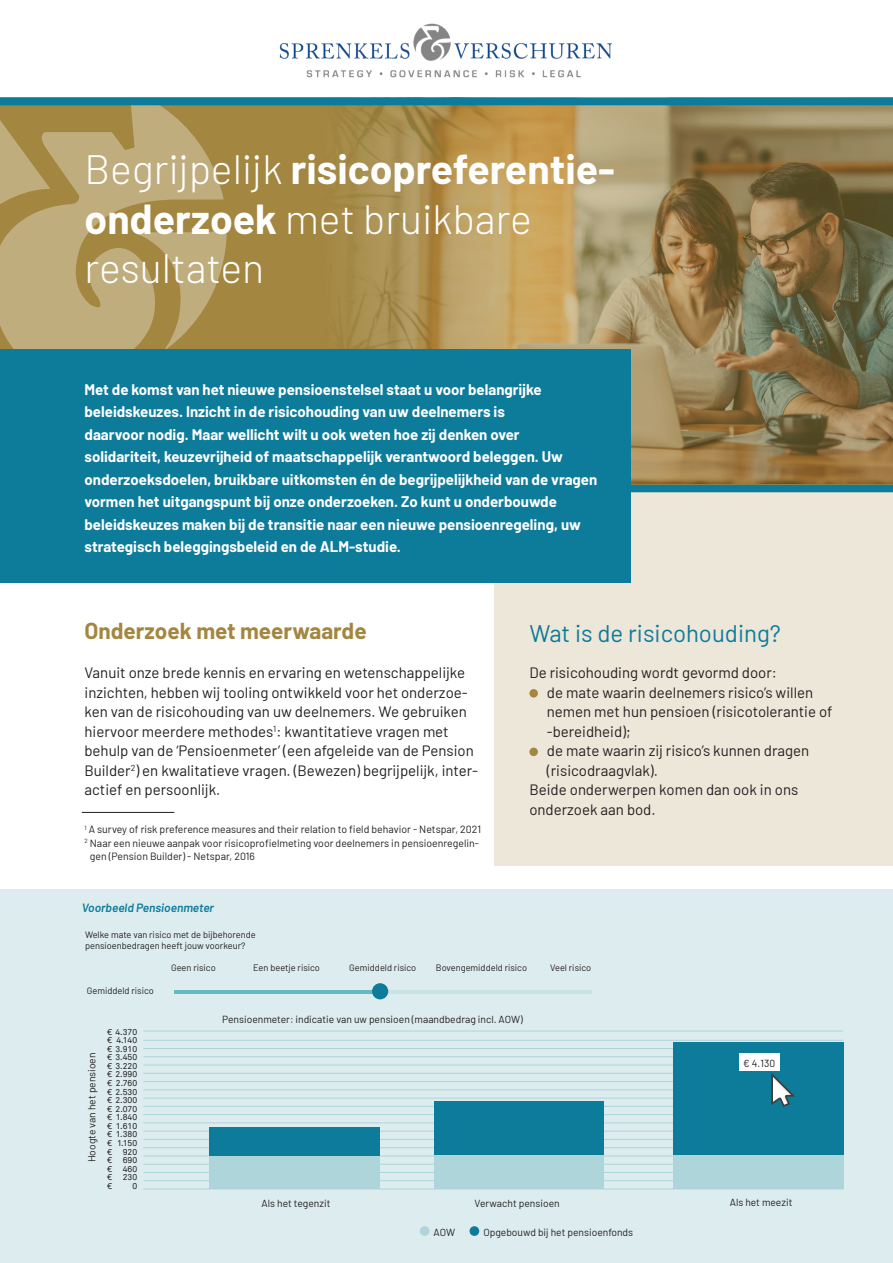
<style>
.page{position:relative;width:893px;height:1263px;background:#fff}
.page>*{position:absolute;margin:0;border:0;box-sizing:border-box;transform-origin:0 0}
.t1{font:300 40.95px/49.2px "Barlow";color:#fff}
.t2{font:24px "Barlow";color:#0d7b9a}
.t3{font:700 22.5px "Barlow";color:#a38640}
.t4{font:15px/19.5px "Barlow";color:#231f20}
.t5{font:700 15px/22.5px "Barlow";color:#fff}
.t6{font:italic 600 12px "Barlow";color:#0d7b9a}
.t7{font:10.5px "Barlow";color:#231f20}
.t8{font:10.35px "Barlow";color:#231f20}
.t9{font:9.3px/10.8px "Barlow";color:#231f20}
.t10{font:8.55px/8.6px "Akkurat";color:#231f20;text-align:justify}
.s1{font-weight:700}
</style>
<div class="page">
<div style="left:0;top:890px;width:893px;height:373px;background:#ddedef"></div>
<div style="left:0;top:98px;width:893px;height:388px;background:#a38640"></div>
<img style="left:317px;top:105px;width:576px;height:378px">
<svg style="left:0;top:105px;width:224px;height:244px;fill:#c0ad7e"></svg>
<svg style="left:0;top:108px;width:50px;height:204px"></svg>
<svg style="left:133px;top:229px;width:94px;height:120px"></svg>
<div style="left:494px;top:486px;width:399px;height:379px;background:#ede7d9"></div>
<img style="left:279px;top:23px;width:333px;height:55px">
<div style="left:47px;top:485px;width:846px;height:7px;background:#0d7b9a"></div>
<div style="left:0;top:98px;width:893px;height:7px;background:#0d7b9a"></div>
<div style="left:529px;top:689px;width:9px;height:9px;background:#a38640;border-radius:50%"></div>
<div style="left:529px;top:747px;width:9px;height:9px;background:#a38640;border-radius:50%"></div>
<div style="left:0;top:349px;width:631px;height:234px;background:#0d7b9a"></div>
<hr style="left:82px;top:812px;width:92px;height:1px;background:#231f20">
<svg style="left:174px;top:990px;width:198px;height:3px"></svg>
<svg style="left:388px;top:989px;width:204px;height:4px"></svg>
<div style="left:372px;top:983px;width:16px;height:16px;background:#0d7b9a;border-radius:50%"></div>
<hr style="left:143px;top:1031px;width:700px;height:1px;background:#add5da">
<hr style="left:143px;top:1040px;width:700px;height:1px;background:#add5da">
<hr style="left:143px;top:1048px;width:700px;height:1px;background:#add5da">
<hr style="left:143px;top:1056px;width:700px;height:1px;background:#add5da">
<hr style="left:143px;top:1065px;width:700px;height:1px;background:#add5da">
<hr style="left:143px;top:1073px;width:700px;height:1px;background:#add5da">
<hr style="left:143px;top:1081px;width:700px;height:1px;background:#add5da">
<hr style="left:143px;top:1089px;width:700px;height:1px;background:#add5da">
<hr style="left:143px;top:1098px;width:700px;height:1px;background:#add5da">
<hr style="left:143px;top:1106px;width:700px;height:1px;background:#add5da">
<hr style="left:143px;top:1114px;width:700px;height:1px;background:#add5da">
<hr style="left:143px;top:1122px;width:700px;height:1px;background:#add5da">
<hr style="left:143px;top:1131px;width:700px;height:1px;background:#add5da">
<hr style="left:143px;top:1139px;width:700px;height:1px;background:#add5da">
<hr style="left:143px;top:1147px;width:700px;height:1px;background:#add5da">
<hr style="left:143px;top:1156px;width:700px;height:1px;background:#add5da">
<hr style="left:143px;top:1164px;width:700px;height:1px;background:#add5da">
<hr style="left:143px;top:1172px;width:700px;height:1px;background:#add5da">
<hr style="left:143px;top:1180px;width:700px;height:1px;background:#add5da">
<hr style="left:143px;top:1189px;width:700px;height:1px;background:#add5da">
<div style="left:210px;top:1156px;width:170px;height:33px;background:#add5da"></div>
<div style="left:210px;top:1127px;width:170px;height:29px;background:#0d7b9a"></div>
<div style="left:434px;top:1101px;width:170px;height:55px;background:#0d7b9a"></div>
<div style="left:673px;top:1042px;width:171px;height:114px;background:#0d7b9a"></div>
<div style="left:434px;top:1156px;width:170px;height:33px;background:#add5da"></div>
<div style="left:673px;top:1156px;width:171px;height:33px;background:#add5da"></div>
<div style="left:420px;top:1226px;width:9px;height:10px;background:#add5da;border-radius:50%"></div>
<div style="left:469px;top:1226px;width:10px;height:10px;background:#0d7b9a;border-radius:50%"></div>
<div style="left:739px;top:1053px;width:41px;height:18px;background:#fff"></div>
<svg style="left:771px;top:1073px;width:24px;height:34px"></svg>
<h1 class="t1" style="left:85px;top:142px;width:532px">Begrijpelijk <span class="s1">risicopreferentie&shy;onderzoek</span> met bruikbare resultaten</h1>
<p class="t5" style="left:85px;top:377px;width:514px">Met de komst van het nieuwe pensioenstelsel staat u voor belangrijke beleidskeuzes. Inzicht in de risicohouding van uw deelnemers is<br>daarvoor nodig. Maar wellicht wilt u ook weten hoe zij denken over solidariteit, keuzevrijheid of maatschappelijk verantwoord beleggen. Uw onderzoeksdoelen, bruikbare uitkomsten én de begrijpelijkheid van de vragen vormen het uitgangspunt bij onze onderzoeken. Zo kunt u onderbouwde beleidskeuzes maken bij de transitie naar een nieuwe pensioenregeling, uw strategisch beleggingsbeleid en de ALM-studie.</p>
<h3 class="t3" style="left:85px;top:614px;width:284px">Onderzoek met meerwaarde</h3>
<p class="t4" style="left:85px;top:662px;width:395px">Vanuit onze brede kennis en ervaring en wetenschappelijke inzichten, hebben wij tooling ontwikkeld voor het onderzoe&shy;ken van de risicohouding van uw deelnemers. We gebruiken hiervoor meerdere methodes<sup>1</sup>: kwantitatieve vragen met behulp van de ‘Pensioenmeter’ (een afgeleide van de Pension Builder<sup>2</sup>) en kwalitatieve vragen. (Bewezen) begrijpelijk, inter&shy;actief en persoonlijk.</p>
<p class="t7" style="left:85px;top:822px;width:398px"><sup>1</sup> A survey of risk preference measures and their relation to field behavior - Netspar, 2021</p>
<p class="t7" style="left:85px;top:835px;width:396px"><sup>2</sup> Naar een nieuwe aanpak voor risicoprofielmeting voor deelnemers in pensioenregelin-</p>
<p class="t7" style="left:90px;top:849px;width:166px">gen (Pension Builder) - Netspar, 2016</p>
<p class="t6" style="left:82px;top:899px;width:134px">Voorbeeld Pensioenmeter</p>
<h2 class="t2" style="left:529px;top:616px;width:253px">Wat is de risicohouding?</h2>
<p class="t4" style="left:529px;top:662px;width:249px">De risicohouding wordt gevormd door:</p>
<p class="t4" style="left:547px;top:681px;width:268px">de mate waarin deelnemers risico’s willen</p>
<p class="t4" style="left:547px;top:701px;width:287px">nemen met hun pensioen (risicotolerantie of</p>
<p class="t4" style="left:547px;top:720px;width:85px">-bereidheid);</p>
<p class="t4" style="left:547px;top:740px;width:264px">de mate waarin zij risico’s kunnen dragen</p>
<p class="t4" style="left:547px;top:759px;width:112px">(risicodraagvlak).</p>
<p class="t4" style="left:529px;top:779px;width:270px">Beide onderwerpen komen dan ook in ons</p>
<p class="t4" style="left:529px;top:798px;width:128px">onderzoek aan bod.</p>
<p class="t9" style="left:85px;top:929px;width:172px">Welke mate van risico met de bijbehorende pensioenbedragen heeft jouw voorkeur?</p>
<p class="t9" style="left:87px;top:984px;width:69px">Gemiddeld risico</p>
<p class="t9" style="left:171px;top:961px;width:46px">Geen risico</p>
<p class="t9" style="left:253px;top:961px;width:68px">Een beetje risico</p>
<p class="t9" style="left:349px;top:961px;width:69px">Gemiddeld risico</p>
<p class="t9" style="left:436px;top:961px;width:93px">Bovengemiddeld risico</p>
<p class="t9" style="left:550px;top:961px;width:43px">Veel risico</p>
<p class="t8" style="left:84px;top:1162px;width:111px;rotate:-90deg">Hoogte van het pensioen</p>
<p class="t10" style="left:107px;top:1027px;width:32px">€ 4.370 € 4.140 € 3.910 € 3.450 € 3.220 € 2.990 € 2.760 € 2.530 € 2.300 € 2.070 € 1.840 € 1.610 € 1.380 € 1.150 € 920 € 690 € 460 € 230 €</p>
<p class="t10" style="left:132px;top:1182px;width:6px">0</p>
<p class="t8" style="left:222px;top:1012px;width:302px">Pensioenmeter: indicatie van uw pensioen (maandbedrag incl. AOW)</p>
<p class="t8" style="left:262px;top:1196px;width:70px">Als het tegenzit</p>
<p class="t8" style="left:475px;top:1196px;width:87px">Verwacht pensioen</p>
<p class="t8" style="left:434px;top:1225px;width:23px">AOW</p>
<p class="t8" style="left:483px;top:1225px;width:151px">Opgebouwd bij het pensioenfonds</p>
<p class="t8" style="left:743px;top:1056px;width:33px">€ 4.130</p>
<p class="t8" style="left:730px;top:1195px;width:64px">Als het meezit</p>
</div>
